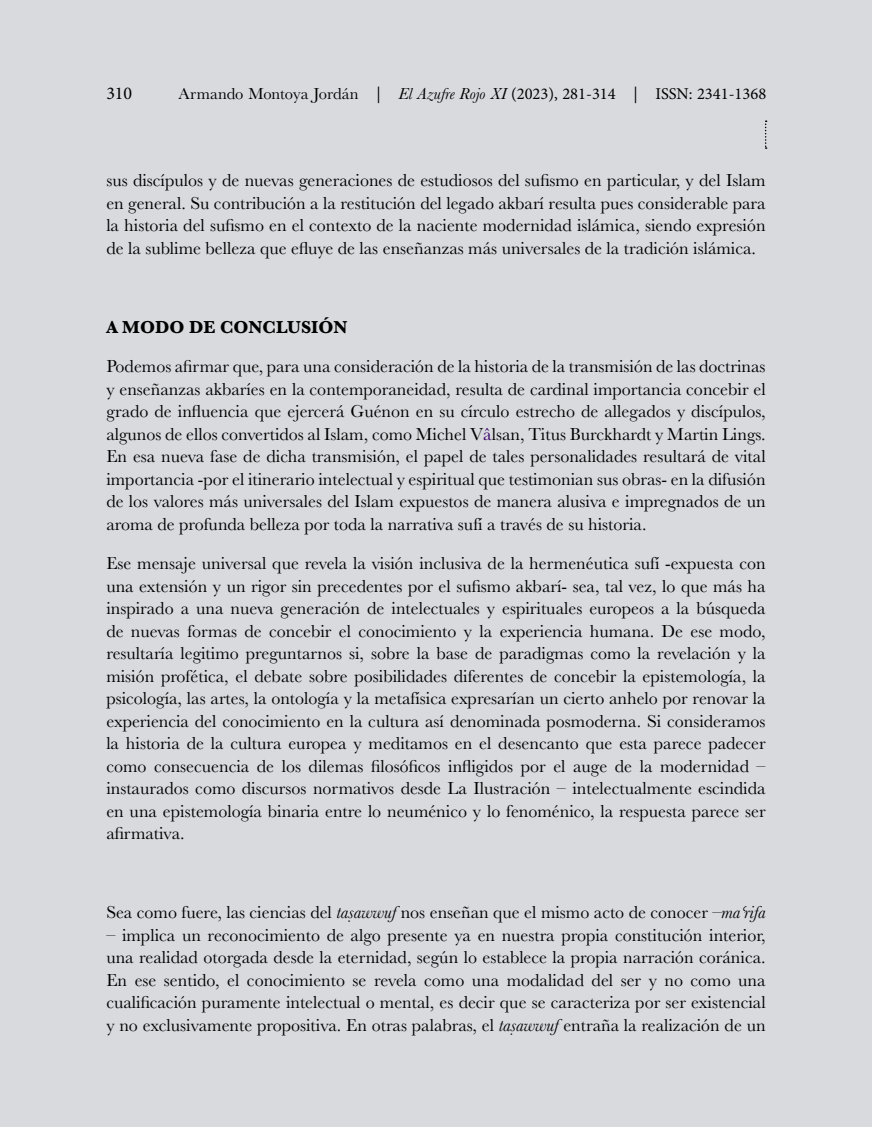
<style>
.page{position:relative;width:872px;height:1127px;background:#d8dade}
.page>*{position:absolute;margin:0;border:0;box-sizing:border-box;transform-origin:0 0}
.t1{font:18px/22.5px "Baskerville";color:#000;text-align:justify}
.t2{font:18px/22.5px "Baskerville";color:#010101;text-align:justify}
.t3{font:700 18px "Baskerville";color:#000}
.t4{font:18px "Minion Pro";color:#000}
.t5{font:16.5px "Minion Pro";color:#000}
.s1{font-family:"Baskerville"}
.s2{font-family:"Baskerville";font-style:italic}
.s3{color:#390068}
.s4{color:#010101}
.s5{font-style:italic}
.s6{font-style:italic;color:#000}
</style>
<div class="page">
<svg style="left:765px;top:120px;width:1px;height:29px"></svg>
<p class="t4" style="left:106px;top:81px;width:27px">310</p>
<p class="t5" style="left:178px;top:83px;width:589px"><span class="s1">Armando Montoya Jordán</span> | <span class="s2">El Azufre Rojo XI</span> (2023), 281-314 | ISSN: 2341-1368</p>
<p class="t1" style="left:106px;top:169px;width:661px">sus discípulos y de nuevas generaciones de estudiosos del sufismo en particular, y del Islam en general. Su contribución a la restitución del legado akbarí resulta pues considerable para la historia del sufismo en el contexto de la naciente modernidad islámica, siendo expresión de la sublime belleza que efluye de las enseñanzas más universales de la tradición islámica.</p>
<p class="t3" style="left:106px;top:314px;width:243px">A MODO DE CONCLUSIÓN</p>
<p class="t1" style="left:106px;top:355px;width:661px">Podemos afirmar que, para una consideración de la historia de la transmisión de las doctrinas y enseñanzas akbaríes en la contemporaneidad, resulta de cardinal importancia concebir el grado de influencia que ejercerá Guénon en su círculo estrecho de allegados y discípulos, algunos de ellos convertidos al Islam, como Michel V<span class="s3">â</span>lsan, Titus Burckhardt y Martin Lings.<br>En esa nueva fase de dicha transmisión, el papel de tales personalidades resultará de vital importancia -por el itinerario intelectual y espiritual que testimonian sus obras- en la difusión de los valores más universales del Islam expuestos de manera alusiva e impregnados de un aroma de profunda belleza por toda la narrativa sufí a través de su historia.</p>
<p class="t1" style="left:106px;top:552px;width:661px">Ese mensaje universal que revela la visión inclusiva de la hermenéutica sufí -expuesta con una extensión y un rigor sin precedentes por el sufismo akbarí- sea, tal vez, lo que más ha inspirado a una nueva generación de intelectuales y espirituales europeos a la búsqueda de nuevas formas de concebir el conocimiento y la experiencia humana. De ese modo, resultaría legitimo preguntarnos si, sobre la base de paradigmas como la revelación y la misión profética, el debate sobre posibilidades diferentes de concebir la epistemología, la psicología, las artes, la ontología y la metafísica expresarían un cierto anhelo por renovar la experiencia del conocimiento en la cultura así denominada posmoderna. Si consideramos la historia de la cultura europea y meditamos en el desencanto que esta parece padecer como consecuencia de los dilemas filosóficos infligidos por el auge de la modernidad <span class="s4">– </span>instaurados como discursos normativos desde La Ilustración <span class="s4">–</span> intelectualmente escindida en una epistemología binaria entre lo neuménico y lo fenoménico, la respuesta parece ser afirmativa.</p>
<p class="t1" style="left:106px;top:901px;width:661px">Sea como fuere, las ciencias del <span class="s5">taṣawwuf</span> nos enseñan que <span class="s4">el mismo acto de conocer –</span><span class="s5">maʿrifa</span></p>
<p class="t2" style="left:106px;top:924px;width:661px">– implica un reconocimiento de algo presente ya en nuestra propia constitución interior, una realidad otorgada desde la eternidad, según lo establece la propia narración coránica.<br>En ese sentido, el conocimiento se revela como una modalidad del ser y no como una cualificación puramente intelectual o mental, es decir que se caracteriza por ser existencial y no exclusivamente propositiva. En otras palabras, el <span class="s6">taṣawwuf</span> entraña la realización de un</p>
</div>
